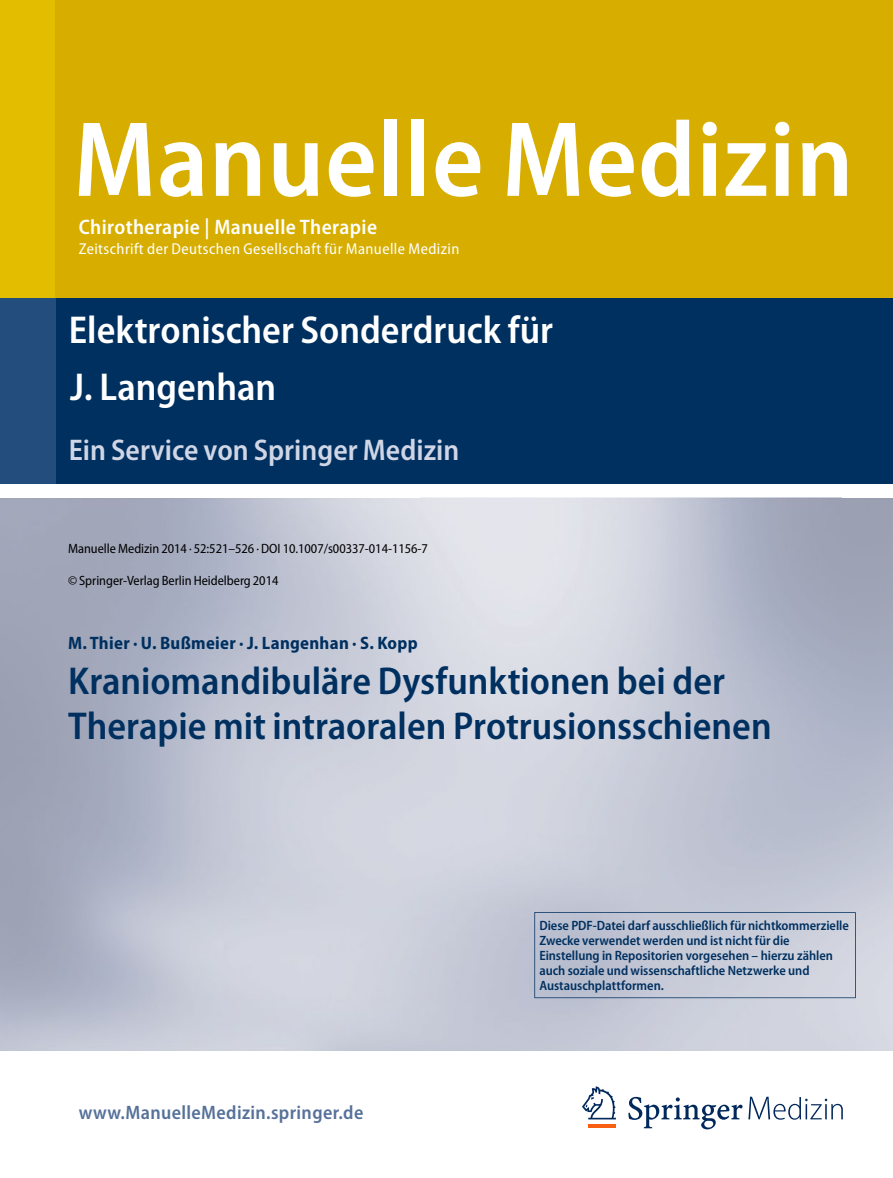
<style>
.page{position:relative;width:893px;height:1178px;background:#fff}
.page>*{position:absolute;margin:0;border:0;box-sizing:border-box;transform-origin:0 0}
.t1{font:600 semi-condensed 108px "Myriad Pro";letter-spacing:.01em;color:#fff}
.t2{font:600 semi-condensed 39px/45px "Myriad Pro";color:#003060}
.t3{font:600 semi-condensed 39px "Myriad Pro";color:#fff}
.t4{font:600 semi-condensed 30px "Myriad Pro";color:#d0d6e5}
.t5{font:600 semi-condensed 21px "Myriad Pro";letter-spacing:.02em;color:#fff}
.t6{font:600 semi-condensed 19.5px "Myriad Pro";letter-spacing:.02em;color:#55719a}
.t7{font:700 semi-condensed 18px "Myriad Pro";letter-spacing:.015em;color:#003060}
.t8{font:semi-condensed 15.75px "Myriad Pro";letter-spacing:.03em;color:#fff}
.t9{font:600 semi-condensed 13.5px/15px "Myriad Pro";letter-spacing:-.005em;color:#003060}
.t10{font:semi-condensed 13.5px "Myriad Pro";color:#000}
</style>
<div class="page">
<div style="left:55px;top:298px;width:838px;height:185px;background:#003060"></div>
<div style="left:0;top:298px;width:55px;height:185px;background:#224d7c"></div>
<div style="left:0;top:0;width:55px;height:298px;background:#e3bd00"></div>
<div style="left:55px;top:0;width:838px;height:298px;background:#d7ae00"></div>
<hr style="left:588px;top:1125px;width:28px;height:3px;background:#f76013">
<svg style="left:582px;top:1086px;width:34px;height:33px"></svg>
<svg style="left:628px;top:1097px;width:215px;height:32px"></svg>
<svg style="left:534px;top:912px;width:322px;height:86px;background:#c1c6d4"></svg>
<h1 class="t1" style="left:73px;top:100px;width:781px">Manuelle Medizin</h1>
<h3 class="t5" style="left:79px;top:215px;width:300px">Chirotherapie | Manuelle Therapie</h3>
<p class="t8" style="left:79px;top:240px;width:382px">Zeitschrift der Deutschen Gesellschaft für Manuelle Medizin</p>
<h2 class="t3" style="left:69px;top:308px;width:486px">Elektronischer Sonderdruck für</h2>
<h2 class="t3" style="left:70px;top:365px;width:207px">J. Langenhan</h2>
<h3 class="t4" style="left:69px;top:433px;width:392px">Ein Service von Springer Medizin</h3>
<p class="t10" style="left:68px;top:541px;width:361px">Manuelle Medizin 2014 · 52:521–526 · DOI 10.1007/s00337-014-1156-7</p>
<p class="t10" style="left:68px;top:573px;width:212px">© Springer-Verlag Berlin Heidelberg 2014</p>
<h3 class="t7" style="left:68px;top:632px;width:351px">M. Thier · U. Bußmeier · J. Langenhan · S. Kopp</h3>
<h2 class="t2" style="left:68px;top:659px;width:705px">Kraniomandibuläre Dysfunktionen bei der<br>Therapie mit intraoralen Protrusionsschienen</h2>
<h3 class="t6" style="left:79px;top:1102px;width:286px">www.ManuelleMedizin.springer.de</h3>
<p class="t9" style="left:539px;top:918px;width:311px">Diese PDF-Datei darf ausschließlich für nicht kommerzielle Zwecke verwendet werden und ist nicht für die Einstellung in Repositorien vorgesehen – hierzu zählen auch soziale und wissen schaftliche Netzwerke und Austauschplattformen.</p>
</div>
